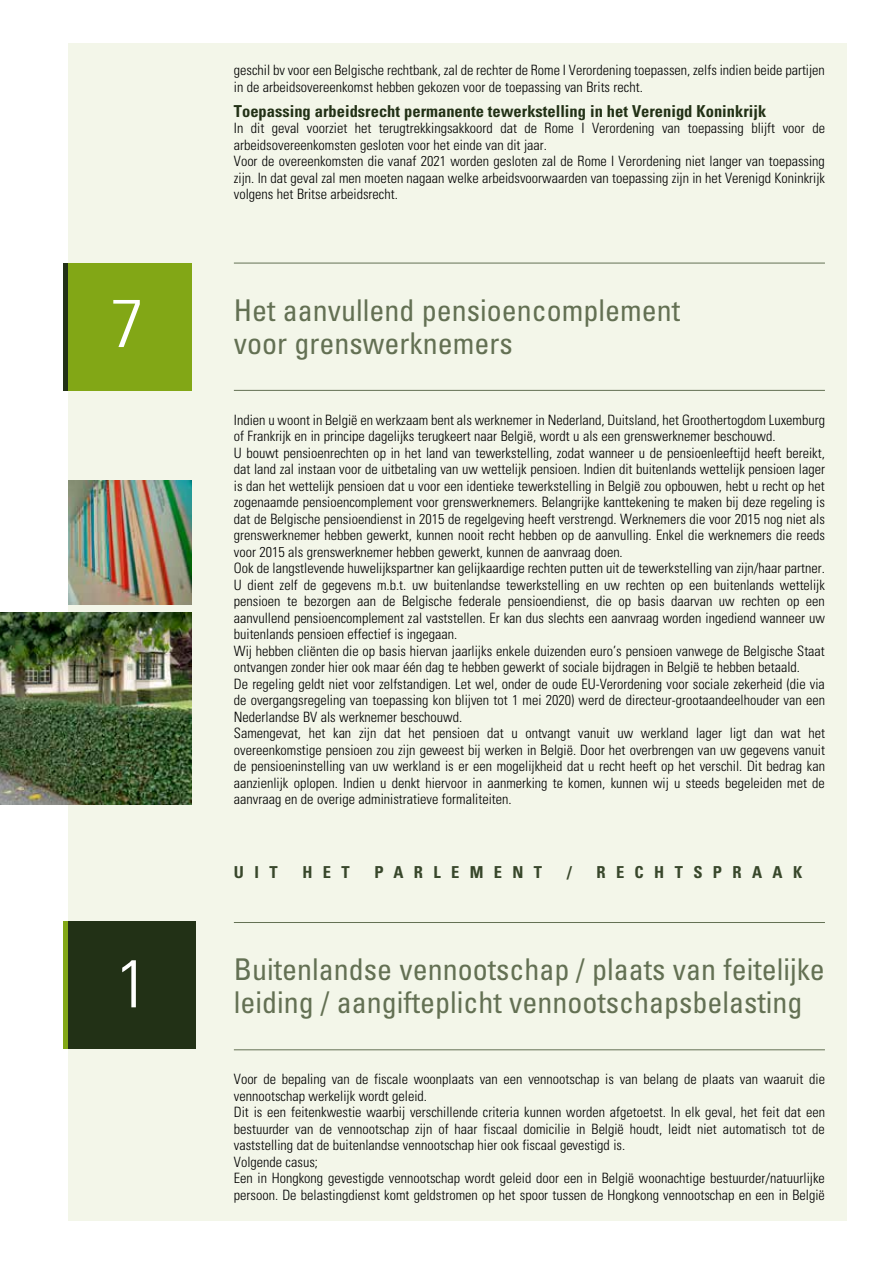
<style>
.page{position:relative;width:893px;height:1263px;background:#fff}
.page>*{position:absolute;margin:0;border:0;box-sizing:border-box;transform-origin:0 0}
.t1{font:300 condensed 67.5px "Univers";color:#fff;scale:1.11 1}
.t2{font:condensed 30px/33px "Univers";color:#637053}
.t3{font:700 condensed 16.5px "Univers";color:#223116}
.t4{font:700 condensed 16.5px "Univers";letter-spacing:.63em;color:#38472b}
.t5{font:300 condensed 14.25px/16.5px "Univers";color:#000}
</style>
<div class="page">
<div style="left:68px;top:43px;width:778px;height:1177px;background:#f3f6e9"></div>
<img style="left:68px;top:481px;width:123px;height:123px">
<img style="left:0;top:613px;width:191px;height:191px">
<hr style="left:234px;top:263px;width:591px;height:1px;background:#637053">
<hr style="left:234px;top:390px;width:591px;height:1px;background:#637053">
<div style="left:64px;top:263px;width:127px;height:127px;background:#82a716"></div>
<hr style="left:64px;top:263px;width:4px;height:127px;background:#223116">
<div style="left:68px;top:922px;width:128px;height:127px;background:#223116"></div>
<hr style="left:234px;top:922px;width:591px;height:1px;background:#637053">
<hr style="left:234px;top:1049px;width:591px;height:1px;background:#637053">
<hr style="left:64px;top:922px;width:4px;height:127px;background:#82a716">
<h1 class="t1" style="left:111px;top:283px;width:32px">7</h1>
<p class="t5" style="left:234px;top:62px;width:593px">geschil bv voor een Belgische rechtbank, zal de rechter de Rome I Verordening toepassen, zelfs indien beide partijen in de arbeidsovereenkomst hebben gekozen voor de toepassing van Brits recht.</p>
<p class="t3" style="left:234px;top:101px;width:534px">Toepassing arbeidsrecht permanente tewerkstelling in het Verenigd Koninkrijk</p>
<p class="t5" style="left:234px;top:120px;width:593px">In dit geval voorziet het terugtrekkingsakkoord dat de Rome I Verordening van toepassing blijft voor de arbeidsovereenkomsten gesloten voor het einde van dit jaar.<br>Voor de overeenkomsten die vanaf 2021 worden gesloten zal de Rome I Verordening niet langer van toepassing zijn. In dat geval zal men moeten nagaan welke arbeidsvoorwaarden van toepassing zijn in het Verenigd Koninkrijk volgens het Britse arbeidsrecht.</p>
<h2 class="t2" style="left:234px;top:293px;width:448px">Het aanvullend pensioencomplement voor grenswerknemers</h2>
<p class="t5" style="left:234px;top:411px;width:593px">Indien u woont in België en werkzaam bent als werknemer in Nederland, Duitsland, het Groothertogdom Luxemburg of Frankrijk en in principe dagelijks terugkeert naar België, wordt u als een grenswerknemer beschouwd.<br>U bouwt pensioenrechten op in het land van tewerkstelling, zodat wanneer u de pensioenleeftijd heeft bereikt, dat land zal instaan voor de uitbetaling van uw wettelijk pensioen. Indien dit buitenlands wettelijk pensioen lager is dan het wettelijk pensioen dat u voor een identieke tewerkstelling in België zou opbouwen, hebt u recht op het zogenaamde pensioencomplement voor grenswerknemers. Belangrijke kanttekening te maken bij deze regeling is dat de Belgische pensioendienst in 2015 de regelgeving heeft verstrengd. Werknemers die voor 2015 nog niet als grenswerknemer hebben gewerkt, kunnen nooit recht hebben op de aanvulling. Enkel die werknemers die reeds voor 2015 als grenswerknemer hebben gewerkt, kunnen de aanvraag doen.<br>Ook de langstlevende huwelijkspartner kan gelijkaardige rechten putten uit de tewerkstelling van zijn/haar partner.<br>U dient zelf de gegevens m.b.t. uw buitenlandse tewerkstelling en uw rechten op een buitenlands wettelijk pensioen te bezorgen aan de Belgische federale pensioendienst, die op basis daarvan uw rechten op een aanvullend pensioencomplement zal vaststellen. Er kan dus slechts een aanvraag worden ingediend wanneer uw buitenlands pensioen effectief is ingegaan.<br>Wij hebben cliënten die op basis hiervan jaarlijks enkele duizenden euro’s pensioen vanwege de Belgische Staat ontvangen zonder hier ook maar één dag te hebben gewerkt of sociale bijdragen in België te hebben betaald.<br>De regeling geldt niet voor zelfstandigen. Let wel, onder de oude EU-Verordening voor sociale zekerheid (die via de overgangsregeling van toepassing kon blijven tot 1 mei 2020) werd de directeur-grootaandeelhouder van een Nederlandse BV als werknemer beschouwd.<br>Samengevat, het kan zijn dat het pensioen dat u ontvangt vanuit uw werkland lager ligt dan wat het overeenkomstige pensioen zou zijn geweest bij werken in België. Door het overbrengen van uw gegevens vanuit de pensioeninstelling van uw werkland is er een mogelijkheid dat u recht heeft op het verschil. Dit bedrag kan aanzienlijk oplopen. Indien u denkt hiervoor in aanmerking te komen, kunnen wij u steeds begeleiden met de aanvraag en de overige administratieve formaliteiten.</p>
<p class="t4" style="left:234px;top:862px;width:45px">UIT</p>
<p class="t4" style="left:302px;top:862px;width:49px">HET</p>
<p class="t4" style="left:375px;top:862px;width:169px">PARLEMENT</p>
<p class="t4" style="left:567px;top:862px;width:6px">/</p>
<p class="t4" style="left:596px;top:862px;width:207px">RECHTSPRAAK</p>
<h1 class="t1" style="left:116px;top:943px;width:32px">1</h1>
<h2 class="t2" style="left:234px;top:953px;width:593px">Buitenlandse vennootschap / plaats van feitelijke leiding / aangifteplicht vennootschapsbelasting</h2>
<p class="t5" style="left:234px;top:1071px;width:593px">Voor de bepaling van de fiscale woonplaats van een vennootschap is van belang de plaats van waaruit die vennootschap werkelijk wordt geleid.<br>Dit is een feitenkwestie waarbij verschillende criteria kunnen worden afgetoetst. In elk geval, het feit dat een bestuurder van de vennootschap zijn of haar fiscaal domicilie in België houdt, leidt niet automatisch tot de vaststelling dat de buitenlandse vennootschap hier ook fiscaal gevestigd is.<br>Volgende casus;<br>Een in Hongkong gevestigde vennootschap wordt geleid door een in België woonachtige bestuurder/natuurlijke persoon. De belastingdienst komt geldstromen op het spoor tussen de Hongkong vennootschap en een in België</p>
</div>
